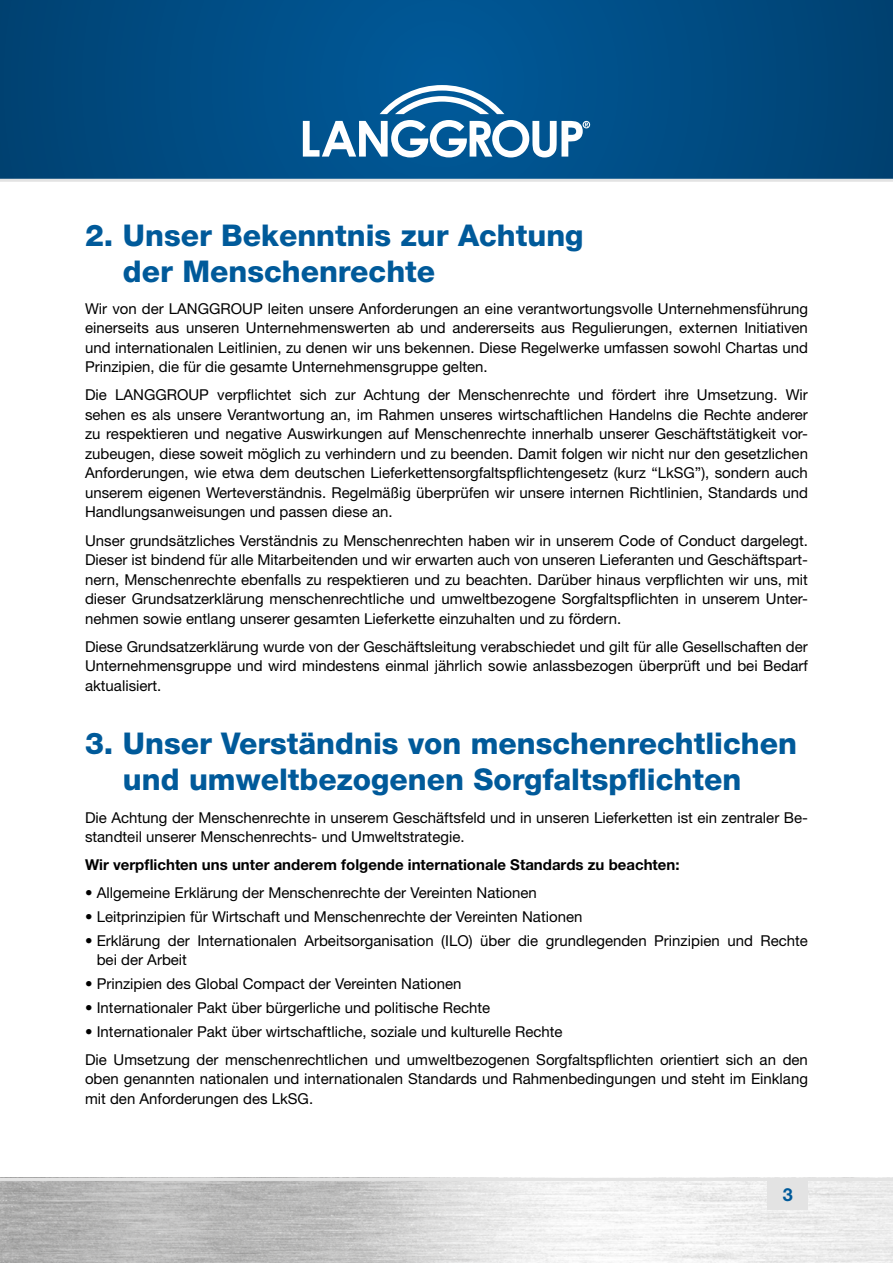
<style>
.page{position:relative;width:893px;height:1263px;background:#fff}
.page>*{position:absolute;margin:0;border:0;box-sizing:border-box;transform-origin:0 0}
.t1{font:800 30px/36px "Helvetica Neue LT Pro";color:#005a9a}
.t2{font:700 18px "Helvetica Neue LT Pro";color:#005a9a}
.t3{font:15px/19.5px "Helvetica Neue LT Pro";color:#000;text-align:justify}
.t4{font:700 15px "Helvetica Neue LT Pro";color:#000}
</style>
<div class="page">
<img style="left:0;top:1181px;width:893px;height:82px">
<svg style="left:0;top:0;width:892px;height:179px"></svg>
<hr style="left:892px;top:0;width:1px;height:179px;background:#004070">
<svg style="left:380px;top:85px;width:124px;height:29px"></svg>
<svg style="left:303px;top:120px;width:287px;height:37px"></svg>
<hr style="left:0;top:179px;width:893px;height:3px;background:#e3e3e3">
<hr style="left:0;top:1178px;width:893px;height:3px;background:#e3e3e3">
<div style="left:767px;top:1178px;width:41px;height:32px;background:#e3e3e3"></div>
<h1 class="t1" style="left:123px;top:217px;width:462px;text-indent:-38px">2. Unser Bekenntnis zur Achtung der Menschenrechte</h1>
<p class="t3" style="left:85px;top:298px;width:724px">Wir von der LANGGROUP leiten unsere Anforderungen an eine verantwortungsvolle Unternehmensführung einerseits aus unseren Unternehmenswerten ab und andererseits aus Regulierungen, externen Initiativen und internationalen Leitlinien, zu denen wir uns bekennen. Diese Regelwerke umfassen sowohl Chartas und Prinzipien, die für die gesamte Unternehmensgruppe gelten.</p>
<p class="t3" style="left:85px;top:385px;width:724px">Die LANGGROUP verpflichtet sich zur Achtung der Menschenrechte und fördert ihre Umsetzung. Wir sehen es als unsere Verantwortung an, im Rahmen unseres wirtschaftlichen Handelns die Rechte anderer zu respektieren und negative Auswirkungen auf Menschenrechte innerhalb unserer Geschäftstätigkeit vor&shy;zubeugen, diese soweit möglich zu verhindern und zu beenden. Damit folgen wir nicht nur den gesetzlichen Anforderungen, wie etwa dem deutschen Lieferkettensorgfaltspflichtengesetz (kurz “LkSG”), sondern auch unserem eigenen Werteverständnis. Regelmäßig überprüfen wir unsere internen Richtlinien, Standards und Handlungsanweisungen und passen diese an.</p>
<p class="t3" style="left:85px;top:530px;width:724px">Unser grundsätzliches Verständnis zu Menschenrechten haben wir in unserem Code of Conduct dargelegt.<br>Dieser ist bindend für alle Mitarbeitenden und wir erwarten auch von unseren Lieferanten und Geschäftspart&shy;nern, Menschenrechte ebenfalls zu respektieren und zu beachten. Darüber hinaus verpflichten wir uns, mit dieser Grundsatzerklärung menschenrechtliche und umweltbezogene Sorgfaltspflichten in unserem Unter&shy;nehmen sowie entlang unserer gesamten Lieferkette einzuhalten und zu fördern.</p>
<p class="t3" style="left:85px;top:636px;width:724px">Diese Grundsatzerklärung wurde von der Geschäftsleitung verabschiedet und gilt für alle Gesellschaften der Unternehmensgruppe und wird mindestens einmal jährlich sowie anlassbezogen überprüft und bei Bedarf aktualisiert.</p>
<h1 class="t1" style="left:85px;top:726px;width:713px;text-align:center">3. Unser Verständnis von menschenrechtlichen und umweltbezogenen Sorgfaltspflichten</h1>
<p class="t3" style="left:85px;top:807px;width:724px">Die Achtung der Menschenrechte in unserem Geschäftsfeld und in unseren Lieferketten ist ein zentraler Be&shy;standteil unserer Menschenrechts- und Umweltstrategie.</p>
<p class="t4" style="left:85px;top:856px;width:596px">Wir verpflichten uns unter anderem folgende internationale Standards zu beachten:</p>
<p class="t3" style="left:85px;top:883px;width:453px">• Allgemeine Erklärung der Menschenrechte der Vereinten Nationen</p>
<p class="t3" style="left:85px;top:906px;width:499px">• Leitprinzipien für Wirtschaft und Menschenrechte der Vereinten Nationen</p>
<p class="t3" style="left:97px;top:930px;width:713px;text-indent:-12px">• Erklärung der Internationalen Arbeitsorganisation (ILO) über die grundlegenden Prinzipien und Rechte bei der Arbeit</p>
<p class="t3" style="left:85px;top:973px;width:378px">• Prinzipien des Global Compact der Vereinten Nationen</p>
<p class="t3" style="left:85px;top:997px;width:407px">• Internationaler Pakt über bürgerliche und politische Rechte</p>
<p class="t3" style="left:85px;top:1017px;width:724px;line-height:28px">• Internationaler Pakt über wirtschaftliche, soziale und kulturelle Rechte<br>Die Umsetzung der menschenrechtlichen und umweltbezogenen Sorgfaltspflichten orientiert sich an den</p>
<p class="t3" style="left:85px;top:1068px;width:724px">oben genannten nationalen und internationalen Standards und Rahmenbedingungen und steht im Einklang mit den Anforderungen des LkSG.</p>
<p class="t2" style="left:783px;top:1184px;width:12px">3</p>
</div>
